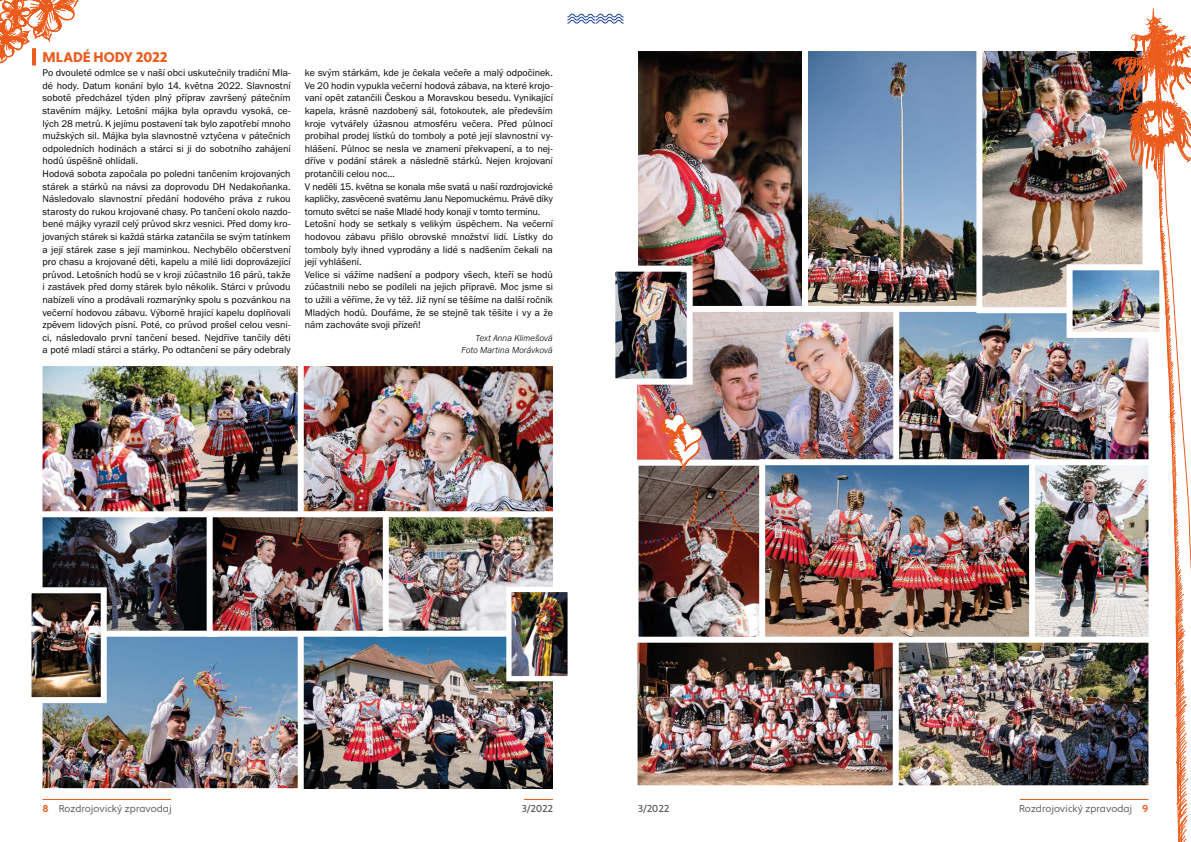
<style>
.page{position:relative;width:1191px;height:842px;background:#fff}
.page>*{position:absolute;margin:0;border:0;box-sizing:border-box;transform-origin:0 0}
.t1{font:900 14px "Apertura";letter-spacing:.005em;color:#eb5b1b}
.t2{font:10px/12.6px "Franklin Gothic URW Boo";color:#000}
.t3{font:10px "Apertura";color:#575756}
.t4{font:500 10px "Apertura";color:#575756}
.t5{font:italic 300 9px/12.6px "Franklin Gothic URW";letter-spacing:.005em;color:#000;text-align:right}
.s1{font-weight:700;color:#eb5b1b}
</style>
<div class="page">
<svg style="left:567px;top:13px;width:57px;height:11px"></svg>
<hr style="left:43px;top:799px;width:128px;height:1px;background:#eb5b1b">
<hr style="left:1020px;top:799px;width:128px;height:1px;background:#eb5b1b">
<svg style="left:524px;top:799px;width:29px;height:1px"></svg>
<img style="left:307px;top:706px;width:246px;height:82px">
<img style="left:307px;top:366px;width:246px;height:142px">
<img style="left:42px;top:706px;width:265px;height:83px">
<img style="left:42px;top:366px;width:265px;height:142px">
<img style="left:31px;top:508px;width:537px;height:198px">
<svg style="left:0;top:0;width:79px;height:66px"></svg>
<img style="left:902px;top:315px;width:122px;height:141px">
<img style="left:637px;top:315px;width:265px;height:141px">
<img style="left:638px;top:51px;width:161px;height:264px">
<img style="left:799px;top:51px;width:174px;height:264px">
<img style="left:973px;top:51px;width:51px;height:265px">
<img style="left:615px;top:263px;width:80px;height:125px">
<img style="left:637px;top:410px;width:137px;height:224px">
<img style="left:756px;top:456px;width:268px;height:178px">
<img style="left:901px;top:634px;width:123px;height:152px">
<img style="left:637px;top:634px;width:264px;height:152px">
<img style="left:1024px;top:8px;width:167px;height:834px">
<h1 class="t1" style="left:43px;top:48px;width:126px">MLADÉ HODY 2022</h1>
<p class="t2" style="left:43px;top:66px;width:250px">Po dvouleté odmlce se v naší obci uskutečnily tradiční Mla&shy;dé hody. Datum konání bylo 14. května 2022. Slavnostní sobotě předcházel týden plný příprav završený pátečním stavěním májky. Letošní májka byla opravdu vysoká, ce&shy;lých 28 metrů. K jejímu postavení tak bylo zapotřebí mnoho mužských sil. Májka byla slavnostně vztyčena v pátečních odpoledních hodinách a stárci si ji do sobotního zahájení hodů úspěšně ohlídali.<br>Hodová sobota započala po poledni tančením krojovaných stárek a stárků na návsi za doprovodu DH Nedakoňanka.<br>Následovalo slavnostní předání hodového práva z rukou starosty do rukou krojované chasy. Po tančení okolo nazdo&shy;bené májky vyrazil celý průvod skrz vesnici. Před domy kro&shy;jovaných stárek si každá stárka zatančila se svým tatínkem a její stárek zase s její maminkou. Nechybělo občerstvení pro chasu a krojované děti, kapelu a milé lidi doprovázející průvod. Letošních hodů se v kroji zúčastnilo 16 párů, takže i zastávek před domy stárek bylo několik. Stárci v průvodu nabízeli víno a prodávali rozmarýnky spolu s pozvánkou na večerní hodovou zábavu. Výborně hrající kapelu doplňovali zpěvem lidových písní. Poté, co průvod prošel celou vesni&shy;ci, následovalo první tančení besed. Nejdříve tančily děti a poté mladí stárci a stárky. Po odtančení se páry odebraly</p>
<p class="t2" style="left:305px;top:66px;width:250px">ke svým stárkám, kde je čekala večeře a malý odpočinek.<br>Ve 20 hodin vypukla večerní hodová zábava, na které krojo&shy;vaní opět zatančili Českou a Moravskou besedu. Vynikající kapela, krásně nazdobený sál, fotokoutek, ale především kroje vytvářely úžasnou atmosféru večera. Před půlnocí probíhal prodej lístků do tomboly a poté její slavnostní vy&shy;hlášení. Půlnoc se nesla ve znamení překvapení, a to nej&shy;dříve v podání stárek a následně stárků. Nejen krojovaní protančili celou noc…<br>V neděli 15. května se konala mše svatá u naší rozdrojovické kapličky, zasvěcené svatému Janu Nepomuckému. Právě díky tomuto světci se naše Mladé hody konají v tomto termínu.<br>Letošní hody se setkaly s velikým úspěchem. Na večerní hodovou zábavu přišlo obrovské množství lidí. Lístky do tomboly byly ihned vyprodány a lidé s nadšením čekali na její vyhlášení.<br>Velice si vážíme nadšení a podpory všech, kteří se hodů zúčastnili nebo se podíleli na jejich přípravě. Moc jsme si to užili a věříme, že vy též. Již nyní se těšíme na další ročník Mladých hodů. Doufáme, že se stejně tak těšíte i vy a že nám zachováte svoji přízeň!</p>
<p class="t5" style="left:461px;top:331px;width:93px">Text Anna Klimešová<br>Foto Martina Morávková</p>
<p class="t3" style="left:43px;top:803px;width:131px"><span class="s1">8</span> Rozdrojovický zpravodaj</p>
<p class="t4" style="left:522px;top:803px;width:33px">3/2022</p>
<p class="t4" style="left:638px;top:803px;width:33px">3/2022</p>
<p class="t3" style="left:1019px;top:803px;width:131px">Rozdrojovický zpravodaj <span class="s1">9</span></p>
</div>
